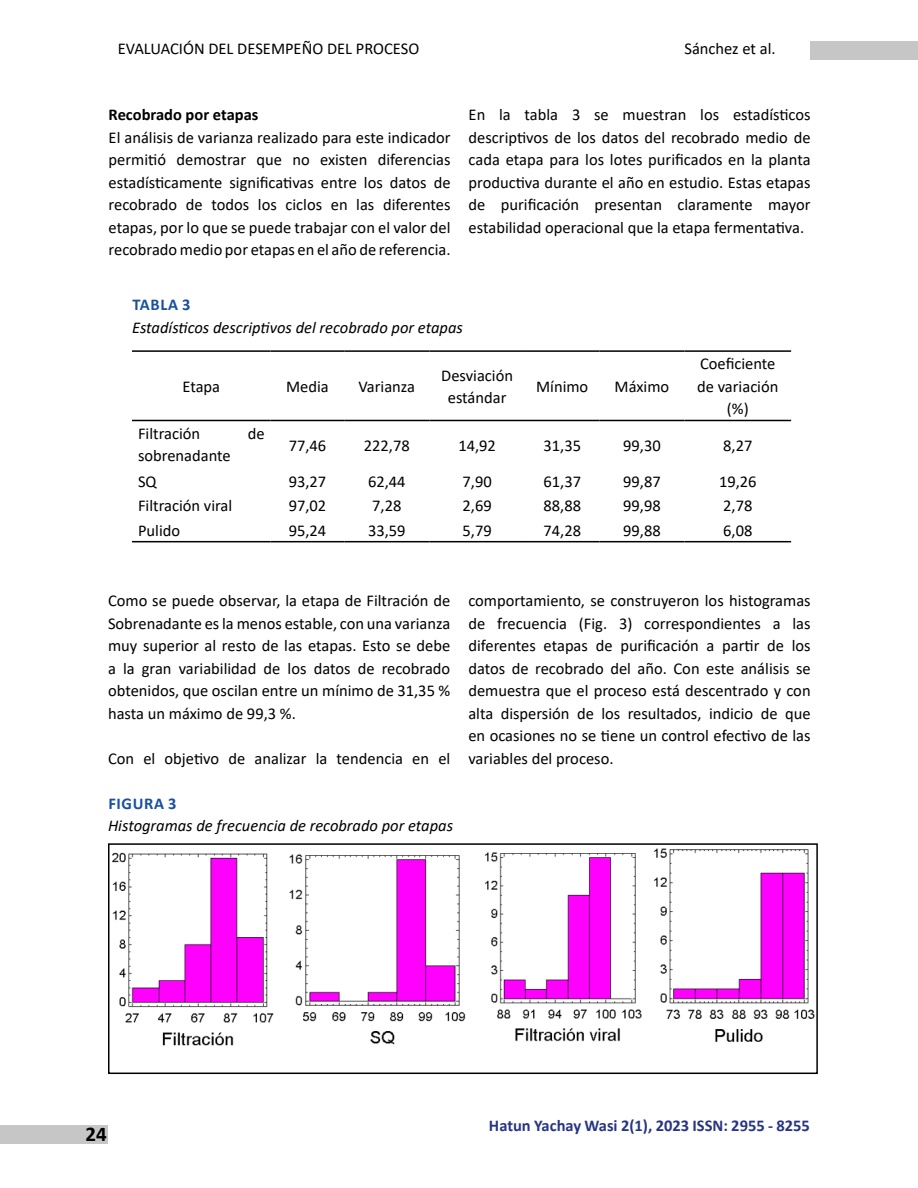
<style>
.page{position:relative;width:918px;height:1188px;background:#fff}
.page>*{position:absolute;margin:0;border:0;box-sizing:border-box;transform-origin:0 0}
.t1{font:700 21px "Calibri";color:#000}
.t2{font:16.5px/22.5px "Calibri";color:#000;text-align:justify}
.t3{font:italic 16.5px "Calibri";color:#000}
.t4{font:700 16.5px "Calibri";color:#283583}
.t5{font:700 16.5px "Calibri";color:#000}
.t6{font:700 16.5px "Calibri";letter-spacing:.04em;color:#19519f}
</style>
<div class="page">
<div style="left:0;top:1125px;width:108px;height:19px;background:#c6c6c6"></div>
<div style="left:810px;top:41px;width:108px;height:19px;background:#c6c6c6"></div>
<hr style="left:132px;top:541px;width:139px;height:1px;background:#000">
<hr style="left:271px;top:541px;width:73px;height:1px;background:#000">
<hr style="left:344px;top:541px;width:85px;height:1px;background:#000">
<hr style="left:429px;top:541px;width:96px;height:1px;background:#000">
<hr style="left:525px;top:541px;width:74px;height:1px;background:#000">
<hr style="left:599px;top:541px;width:85px;height:1px;background:#000">
<hr style="left:684px;top:541px;width:107px;height:1px;background:#000">
<hr style="left:132px;top:350px;width:139px;height:2px;background:#000">
<hr style="left:271px;top:350px;width:73px;height:2px;background:#000">
<hr style="left:344px;top:350px;width:85px;height:2px;background:#000">
<hr style="left:429px;top:350px;width:96px;height:2px;background:#000">
<hr style="left:525px;top:350px;width:74px;height:2px;background:#000">
<hr style="left:599px;top:350px;width:85px;height:2px;background:#000">
<hr style="left:684px;top:350px;width:107px;height:2px;background:#000">
<hr style="left:132px;top:420px;width:139px;height:1px;background:#000">
<hr style="left:271px;top:420px;width:73px;height:1px;background:#000">
<hr style="left:344px;top:420px;width:85px;height:1px;background:#000">
<hr style="left:429px;top:420px;width:96px;height:1px;background:#000">
<hr style="left:525px;top:420px;width:74px;height:1px;background:#000">
<hr style="left:599px;top:420px;width:85px;height:1px;background:#000">
<hr style="left:684px;top:420px;width:107px;height:1px;background:#000">
<img style="left:112px;top:848px;width:703px;height:198px">
<div style="left:108px;top:843px;width:710px;height:231px;border:2px solid #000"></div>
<p class="t2" style="left:118px;top:36px;width:303px">EVALUACIÓN DEL DESEMPEÑO DEL PROCESO</p>
<p class="t2" style="left:684px;top:36px;width:93px">Sánchez et al.</p>
<p class="t5" style="left:109px;top:103px;width:151px">Recobrado por etapas</p>
<p class="t2" style="left:109px;top:126px;width:344px">El análisis de varianza realizado para este indicador permitió demostrar que no existen diferencias estadísticamente significativas entre los datos de recobrado de todos los ciclos en las diferentes etapas, por lo que se puede trabajar con el valor del recobrado medio por etapas en el año de referencia.</p>
<p class="t2" style="left:469px;top:103px;width:344px">En la tabla 3 se muestran los estadísticos descriptivos de los datos del recobrado medio de cada etapa para los lotes purificados en la planta productiva durante el año en estudio. Estas etapas de purificación presentan claramente mayor estabilidad operacional que la etapa fermentativa.</p>
<p class="t6" style="left:132px;top:293px;width:60px">TABLA 3</p>
<p class="t3" style="left:132px;top:316px;width:332px">Estadísticos descriptivos del recobrado por etapas</p>
<p class="t2" style="left:182px;top:375px;width:39px">Etapa</p>
<p class="t2" style="left:286px;top:375px;width:44px">Media</p>
<p class="t2" style="left:358px;top:375px;width:58px">Varianza</p>
<p class="t2" style="left:441px;top:364px;width:73px;text-align:center">Desviación estándar</p>
<p class="t2" style="left:536px;top:375px;width:54px">Mínimo</p>
<p class="t2" style="left:615px;top:375px;width:56px">Máximo</p>
<p class="t2" style="left:697px;top:352px;width:83px;text-align:center">Coeficiente de variación (%)</p>
<p class="t2" style="left:138px;top:422px;width:64px">Filtración</p>
<p class="t2" style="left:248px;top:422px;width:18px">de</p>
<p class="t2" style="left:138px;top:444px;width:94px">sobrenadante</p>
<p class="t2" style="left:289px;top:434px;width:39px">77,46</p>
<p class="t2" style="left:364px;top:434px;width:47px">222,78</p>
<p class="t2" style="left:458px;top:434px;width:39px">14,92</p>
<p class="t2" style="left:543px;top:434px;width:39px">31,35</p>
<p class="t2" style="left:623px;top:434px;width:39px">99,30</p>
<p class="t2" style="left:723px;top:434px;width:31px">8,27</p>
<p class="t2" style="left:138px;top:470px;width:20px">SQ</p>
<p class="t2" style="left:289px;top:470px;width:39px">93,27</p>
<p class="t2" style="left:368px;top:470px;width:39px">62,44</p>
<p class="t2" style="left:463px;top:470px;width:31px">7,90</p>
<p class="t2" style="left:543px;top:470px;width:39px">61,37</p>
<p class="t2" style="left:623px;top:470px;width:39px">99,87</p>
<p class="t2" style="left:719px;top:470px;width:39px">19,26</p>
<p class="t2" style="left:138px;top:494px;width:96px">Filtración viral</p>
<p class="t2" style="left:289px;top:494px;width:39px">97,02</p>
<p class="t2" style="left:372px;top:494px;width:31px">7,28</p>
<p class="t2" style="left:463px;top:494px;width:31px">2,69</p>
<p class="t2" style="left:543px;top:494px;width:39px">88,88</p>
<p class="t2" style="left:623px;top:494px;width:39px">99,98</p>
<p class="t2" style="left:723px;top:494px;width:31px">2,78</p>
<p class="t2" style="left:138px;top:519px;width:44px">Pulido</p>
<p class="t2" style="left:289px;top:519px;width:39px">95,24</p>
<p class="t2" style="left:368px;top:519px;width:39px">33,59</p>
<p class="t2" style="left:463px;top:519px;width:31px">5,79</p>
<p class="t2" style="left:543px;top:519px;width:39px">74,28</p>
<p class="t2" style="left:623px;top:519px;width:39px">99,88</p>
<p class="t2" style="left:723px;top:519px;width:31px">6,08</p>
<p class="t2" style="left:108px;top:589px;width:344px">Como se puede observar, la etapa de Filtración de Sobrenadante es la menos estable, con una varianza muy superior al resto de las etapas. Esto se debe a la gran variabilidad de los datos de recobrado obtenidos, que oscilan entre un mínimo de 31,35 % hasta un máximo de 99,3 %.</p>
<p class="t2" style="left:108px;top:747px;width:344px">Con el objetivo de analizar la tendencia en el</p>
<p class="t6" style="left:108px;top:792px;width:70px">FIGURA 3</p>
<p class="t3" style="left:108px;top:814px;width:347px">Histogramas de frecuencia de recobrado por etapas</p>
<p class="t2" style="left:468px;top:589px;width:344px">comportamiento, se construyeron los histogramas de frecuencia (Fig. 3) correspondientes a las diferentes etapas de purificación a partir de los datos de recobrado del año. Con este análisis se demuestra que el proceso está descentrado y con alta dispersión de los resultados, indicio de que en ocasiones no se tiene un control efectivo de las variables del proceso.</p>
<p class="t1" style="left:86px;top:1119px;width:23px">24</p>
<p class="t4" style="left:489px;top:1114px;width:323px">Hatun Yachay Wasi 2(1), 2023 ISSN: 2955 - 8255</p>
</div>
